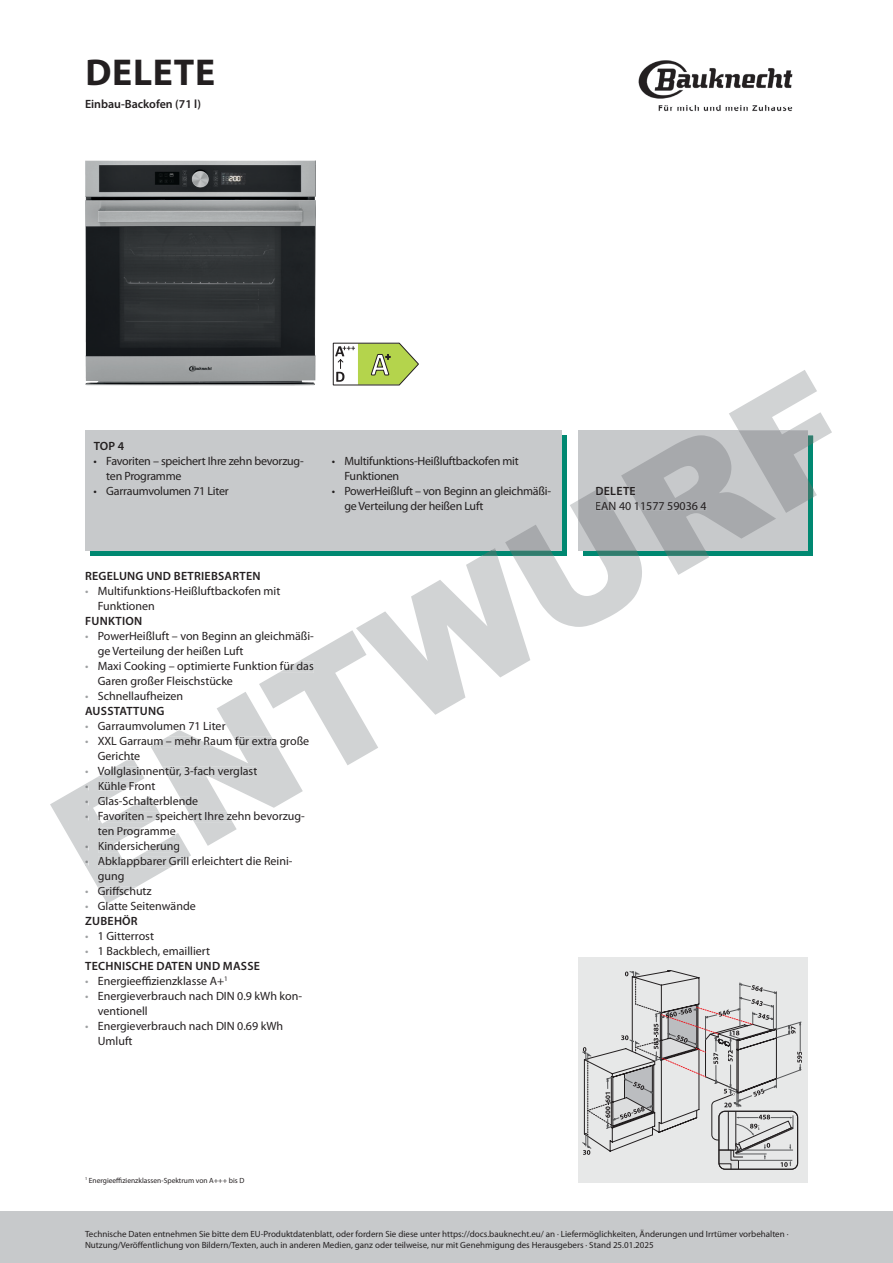
<style>
.page{position:relative;width:893px;height:1263px;background:#fff}
.page>*{position:absolute;margin:0;border:0;box-sizing:border-box;transform-origin:0 0}
.t1{font:700 37.5px "Myriad Pro";letter-spacing:.02em;color:#231f20}
.t2{font:12px/15px "Myriad Pro";color:#231f20}
.t3{font:12px/15px "Myriad Pro";letter-spacing:-.02em;color:#231f20}
.t4{font:600 12px/15px "Myriad Pro";letter-spacing:.02em;color:#231f20}
.t5{font:600 12px "Myriad Pro";color:#231f20}
.t6{font:12px/15px "Myriad Pro";color:#9ea0a2}
.t7{font:9px/11.2px "Myriad Pro";color:#231f20}
.t8{font:7.5px "Myriad Pro";color:#231f20}
.s1{color:#9ea0a2}
.s2{font-weight:600}
.s3{color:#888a8c}
.s4{color:#231f20}
.s5{font-weight:400;color:#9ea0a2}
.s6{font-weight:400}
</style>
<div class="page">
<img style="left:638px;top:60px;width:155px;height:52px">
<div style="left:0;top:1212px;width:893px;height:51px;background:#c7c9cb"></div>
<img style="left:85px;top:160px;width:231px;height:183px">
<div style="left:578px;top:958px;width:230px;height:225px;background:#e7e8e8"></div>
<svg style="left:583px;top:970px;width:219px;height:199px"></svg>
<svg style="left:50px;top:343px;width:782px;height:561px"></svg>
<h1 class="t1" style="left:85px;top:48px;width:131px">DELETE</h1>
<p class="t5" style="left:85px;top:97px;width:117px">Einbau-Backofen (71 l)</p>
<p class="t4" style="left:94px;top:439px;width:32px">TOP 4</p>
<p class="t3" style="left:106px;top:454px;width:199px;text-indent:-13px">• Favoriten – speichert Ihre zehn bevorzug&shy;ten Programme</p>
<p class="t3" style="left:94px;top:484px;width:137px">• Garraumvolumen 71 Liter</p>
<p class="t3" style="left:344px;top:454px;width:176px;text-indent:-13px">• Multifunktions-Heißluftbackofen mit<br>Funktionen</p>
<p class="t3" style="left:344px;top:484px;width:208px;text-indent:-13px">• PowerHeißluft – von Beginn an gleichmäßi&shy;ge Verteilung der heißen Luft</p>
<p class="t4" style="left:85px;top:569px;width:177px">REGELUNG UND BETRIEBSARTEN</p>
<p class="t2" style="left:98px;top:584px;width:184px;text-indent:-13px"><span class="s1">•</span> Multifunktions-Heißluftbackofen mit<br>Funktionen</p>
<p class="t4" style="left:85px;top:614px;width:59px">FUNKTION</p>
<p class="t2" style="left:98px;top:629px;width:218px;text-indent:-13px"><span class="s1">•</span> PowerHeißluft – von Beginn an gleichmäßi&shy;ge Verteilung der heißen Luft</p>
<p class="t6" style="left:85px;top:659px;width:5px">•</p>
<p class="t2" style="left:98px;top:674px;width:137px">Garen großer Fleischstücke</p>
<p class="t2" style="left:85px;top:689px;width:100px"><span class="s1">•</span> Schnellaufheizen<br><span class="s2">AUSSTATTUNG</span></p>
<p class="t6" style="left:85px;top:719px;width:5px">• •</p>
<p class="t6" style="left:85px;top:764px;width:5px">•</p>
<p class="t2" style="left:98px;top:659px;width:217px">Maxi Cooking – optimierte Funktion für das</p>
<p class="t2" style="left:98px;top:719px;width:213px">Garraumvolumen 71 Liter<br>XXL Garraum – mehr Raum für extra große</p>
<p class="t2" style="left:98px;top:764px;width:161px">Vollglasinnentür, 3-fach verglast</p>
<p class="t2" style="left:98px;top:794px;width:209px">Glas-Schalterblende<br>Favoriten – speichert Ihre zehn bevorzug-</p>
<p class="t2" style="left:98px;top:749px;width:44px">Gerichte</p>
<p class="t2" style="left:85px;top:779px;width:72px"><span class="s3">•</span> Kühle Front <span class="s3">•<br>•</span></p>
<p class="t2" style="left:98px;top:824px;width:80px">ten Programme</p>
<p class="t2" style="left:85px;top:839px;width:97px"><span class="s3">•</span> Kindersicherung</p>
<p class="t2" style="left:98px;top:854px;width:196px;text-indent:-13px"><span class="s3">•</span> Abklappbarer Grill erleichtert die Reini&shy;gung<br>Griffschutz<br>Glatte Seitenwände</p>
<p class="t6" style="left:85px;top:884px;width:32px">• <span class="s4">f </span>•</p>
<p class="t4" style="left:85px;top:914px;width:54px">ZUBEHÖR</p>
<p class="t2" style="left:85px;top:929px;width:70px"><span class="s1">•</span> 1 Gitterrost</p>
<p class="t4" style="left:85px;top:944px;width:176px"><span class="s5">•</span> <span class="s6">1 Backblech, emailliert<br></span>TECHNISCHE DATEN UND MASSE</p>
<p class="t2" style="left:85px;top:974px;width:144px"><span class="s1">•</span> Energieeffizienzklasse A+<sup>1</sup></p>
<p class="t2" style="left:98px;top:989px;width:206px;text-indent:-13px"><span class="s1">•</span> Energieverbrauch nach DIN 0.9 kWh kon&shy;ventionell</p>
<p class="t2" style="left:98px;top:1019px;width:187px;text-indent:-13px"><span class="s1">•</span> Energieverbrauch nach DIN 0.69 kWh<br>Umluft</p>
<p class="t4" style="left:595px;top:484px;width:42px">DELETE</p>
<p class="t2" style="left:595px;top:499px;width:113px">EAN 40 11577 59036 4</p>
<p class="t8" style="left:85px;top:1176px;width:161px"><sup>1</sup> Energieeffizienzklassen-Spektrum von A+++ bis D</p>
<p class="t7" style="left:85px;top:1228px;width:705px">Technische Daten entnehmen Sie bitte dem EU-Produktdatenblatt, oder fordern Sie diese unter https://docs.bauknecht.eu/ an · Liefermöglichkeiten, Änderungen und Irrtümer vorbehalten ·<br>Nutzung/Veröffentlichung von Bildern/Texten, auch in anderen Medien, ganz oder teilweise, nur mit Genehmigung des Herausgebers · Stand 25.01.2025</p>
</div>
